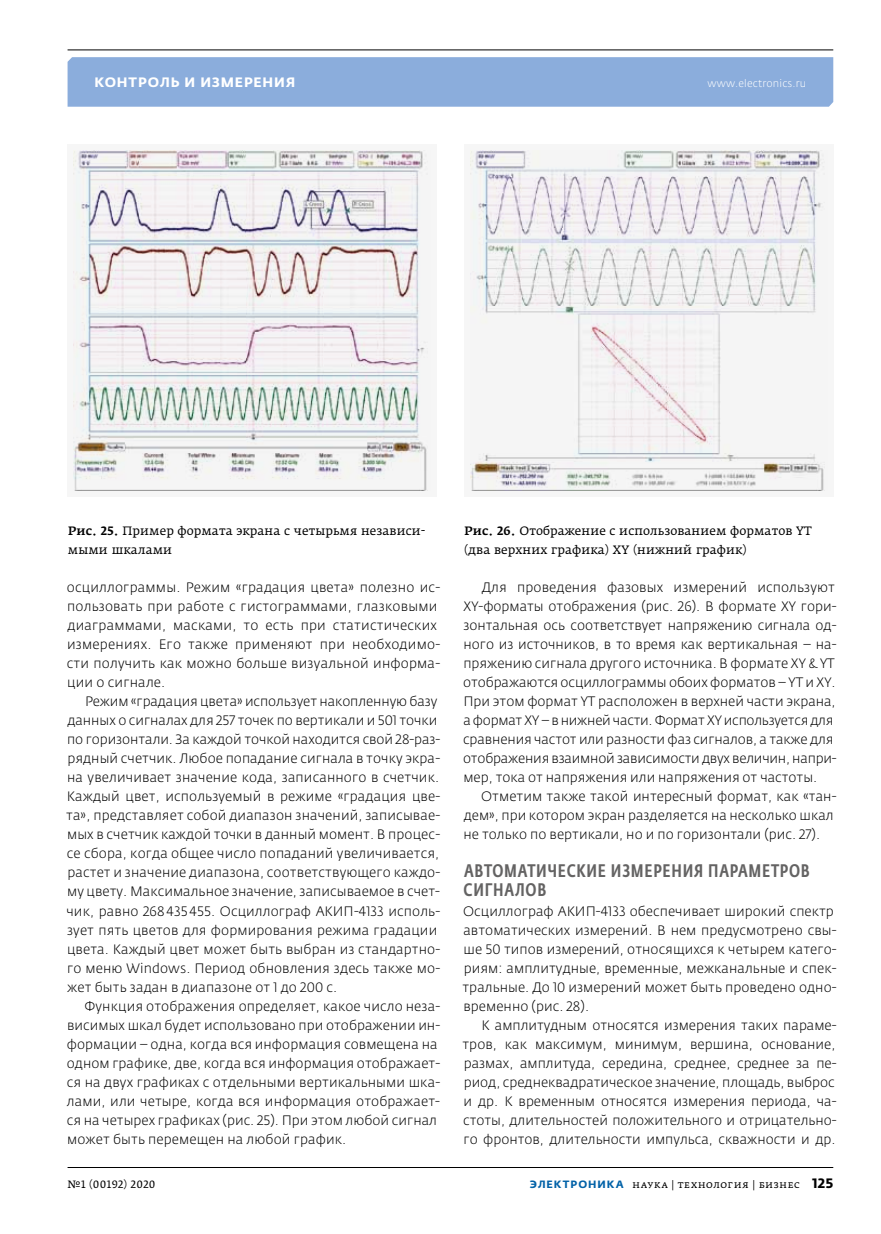
<style>
.page{position:relative;width:881px;height:1234px;background:#fff}
.page>*{position:absolute;margin:0;border:0;box-sizing:border-box;transform-origin:0 0}
.t1{font:500 18px/19px "Fedra Sans Cond Pro";letter-spacing:.045em;color:#646363}
.t2{font:300 13.5px/19px "Fedra Sans Pro";letter-spacing:.005em;color:#000}
.t3{font:700 13.5px "Fedra Sans Alt Pro";letter-spacing:.06em;color:#fff}
.t4{font:12px/19px "Fedra Serif A Pro";letter-spacing:.005em;color:#000}
.t5{font:10.5px "Fedra Serif A Pro";letter-spacing:.03em;color:#000}
.t6{font:300 10.5px "Fedra Sans Pro";letter-spacing:.015em;color:#fff}
.s1{font-weight:500}
.s2{font-family:"Fedra Sans Alt Pro";font-weight:700;color:#0061a7}
.s3{font-family:"Fedra Sans Pro";font-weight:700;font-size:13.5px}
</style>
<div class="page">
<div style="left:67px;top:57px;width:765px;height:50px;background:#8baddc"></div>
<hr style="left:67px;top:49px;width:765px;height:1px;background:#000">
<hr style="left:68px;top:1166px;width:764px;height:1px;background:#000">
<div style="left:68px;top:145px;width:368px;height:351px;background:#f6f6f6"></div>
<img style="left:74px;top:150px;width:354px;height:341px">
<div style="left:464px;top:145px;width:368px;height:351px;background:#f6f6f6"></div>
<img style="left:470px;top:150px;width:355px;height:341px">
<p class="t3" style="left:95px;top:74px;width:202px">Контроль и измерения</p>
<p class="t6" style="left:707px;top:77px;width:100px">www.electronics.ru</p>
<p class="t4" style="left:68px;top:521px;width:359px"><span class="s1">Рис. 25.</span> Пример формата экрана с четырьмя независи‑ мыми шкалами</p>
<p class="t4" style="left:464px;top:521px;width:349px"><span class="s1">Рис. 26.</span> Отображение с использованием форматов YT (два верхних графика) XY (нижний график)</p>
<p class="t2" style="left:67px;top:577px;width:375px">осциллограммы. Режим «градация цвета» полезно ис&shy;пользовать при работе с гистограммами, глазковыми диаграммами, масками, то есть при статистических измерениях. Его также применяют при необходимо&shy;сти получить как можно больше визуальной информа&shy;ции о сигнале.</p>
<p class="t2" style="left:66px;top:691px;width:375px;text-indent:19px">Режим «градация цвета» использует накопленную базу данных о сигналах для 257 точек по вертикали и 501 точки по горизонтали. За каждой точкой находится свой 28-раз&shy;рядный счетчик. Любое попадание сигнала в точку экра&shy;на увеличивает значение кода, записанного в счетчик.<br>Каждый цвет, используемый в режиме «градация цве&shy;та», представляет собой диапазон значений, записывае&shy;мых в счетчик каждой точки в данный момент. В процес&shy;се сбора, когда общее число попаданий увеличивается, растет и значение диапазона, соответствующего каждо&shy;му цвету. Максимальное значение, записываемое в счет&shy;чик, равно 268 435 455. Осциллограф АКИП‑4133 исполь&shy;зует пять цветов для формирования режима градации цвета. Каждый цвет может быть выбран из стандартно&shy;го меню Windows. Период обновления здесь также мо&shy;жет быть задан в диапазоне от 1 до 200 с.</p>
<p class="t2" style="left:67px;top:996px;width:375px;text-indent:18px">Функция отображения определяет, какое число неза&shy;висимых шкал будет использовано при отображении ин&shy;формации – одна, когда вся информация совмещена на одном графике, две, когда вся информация отображает&shy;ся на двух графиках с отдельными вертикальными шка&shy;лами, или четыре, когда вся информация отображает&shy;ся на четырех графиках (рис. 25). При этом любой сигнал может быть перемещен на любой график.</p>
<p class="t2" style="left:463px;top:577px;width:375px;text-indent:18px">Для проведения фазовых измерений используют XY‑форматы отображения (рис. 26). В формате XY гори&shy;зонтальная ось соответствует напряжению сигнала од&shy;ного из источников, в то время как вертикальная – на&shy;пряжению сигнала другого источника. В формате XY &amp; YT отображаются осциллограммы обоих форматов – YT и XY.<br>При этом формат YT расположен в верхней части экрана, а формат XY – в нижней части. Формат XY используется для сравнения частот или разности фаз сигналов, а также для отображения взаимной зависимости двух величин, напри&shy;мер, тока от напряжения или напряжения от частоты.</p>
<p class="t2" style="left:463px;top:787px;width:374px;text-indent:18px">Отметим также такой интересный формат, как «тан&shy;дем», при котором экран разделяется на несколько шкал не только по вертикали, но и по горизонтали (рис. 27).</p>
<h1 class="t1" style="left:463px;top:861px;width:347px">Автоматические измерения параметров сигналов</h1>
<p class="t2" style="left:462px;top:901px;width:375px">Осциллограф АКИП‑4133 обеспечивает широкий спектр автоматических измерений. В нем предусмотрено свы&shy;ше 50 типов измерений, относящихся к четырем катего&shy;риям: амплитудные, временные, межканальные и спек&shy;тральные. До 10 измерений может быть проведено одно&shy;временно (рис. 28).</p>
<p class="t2" style="left:462px;top:1015px;width:375px;text-indent:19px">К амплитудным относятся измерения таких параме&shy;тров, как максимум, минимум, вершина, основание, размах, амплитуда, середина, среднее, среднее за пе&shy;риод, среднеквадратическое значение, площадь, выброс и др. К временным относятся измерения периода, ча&shy;стоты, длительностей положительного и отрицательно&shy;го фронтов, длительности импульса, скважности и др.</p>
<p class="t5" style="left:67px;top:1177px;width:89px">№1 (00192) 2020</p>
<p class="t5" style="left:529px;top:1177px;width:305px"><span class="s2">ЭЛЕКТРОНИКА</span> наука | технология | бизнес <span class="s3">125</span></p>
</div>
